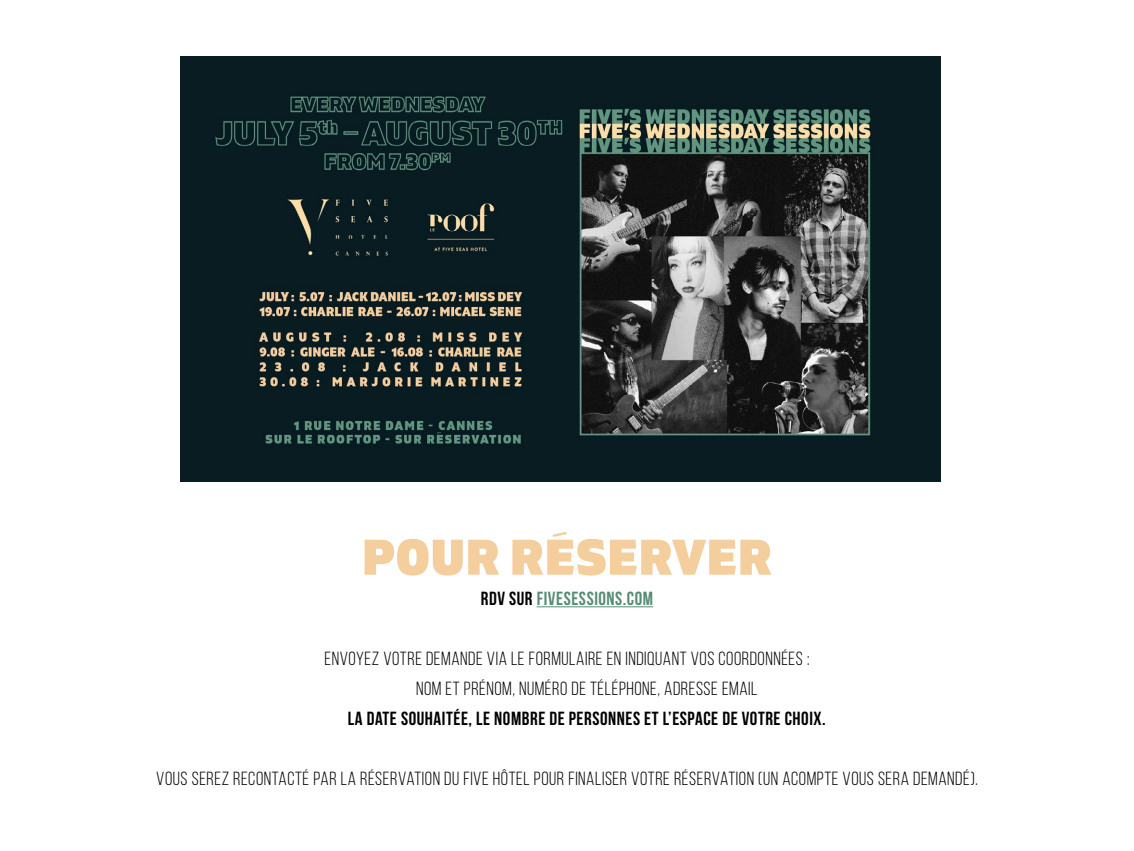
<style>
.page{position:relative;width:1134px;height:851px;background:#fff}
.page>*{position:absolute;margin:0;border:0;box-sizing:border-box;transform-origin:0 0}
.t1{font:50px "Gilam Black DEMO";letter-spacing:.01em;color:#f4ce9c}
.t2{font:19px/30px "Bebas Neue";letter-spacing:.03em;color:#000}
.t3{font:700 19px "Bebas Neue";letter-spacing:.03em;color:#000}
.t4{font:700 19px "Bebas Neue";letter-spacing:.03em;color:#568c75}
.s1{color:#000}
</style>
<div class="page">
<img style="left:180px;top:57px;width:761px;height:424px">
<hr style="left:537px;top:606px;width:116px;height:1px;background:#568c75">
<svg style="left:553px;top:532px;width:14px;height:5px"></svg>
<h1 class="t1" style="left:362px;top:527px;width:412px">POUR RESERVER</h1>
<p class="t4" style="left:481px;top:587px;width:174px"><span class="s1">RDV SUR</span> FIVESESSIONS.COM</p>
<p class="t2" style="left:416px;top:643px;width:395px;text-indent:-91px">ENVOYEZ VOTRE DEMANDE VIA LE FORMULAIRE EN INDIQUANT VOS COORDONNÉES :<br>NOM ET PRÉNOM, NUMÉRO DE TÉLÉPHONE, ADRESSE EMAIL</p>
<p class="t3" style="left:348px;top:707px;width:479px">LA DATE SOUHAITÉE, LE NOMBRE DE PERSONNES ET L’ESPACE DE VOTRE CHOIX.</p>
<p class="t2" style="left:156px;top:763px;width:823px">VOUS SEREZ RECONTACTÉ PAR LA RÉSERVATION DU FIVE HÔTEL POUR FINALISER VOTRE RÉSERVATION (UN ACOMPTE VOUS SERA DEMANDÉ).</p>
</div>
